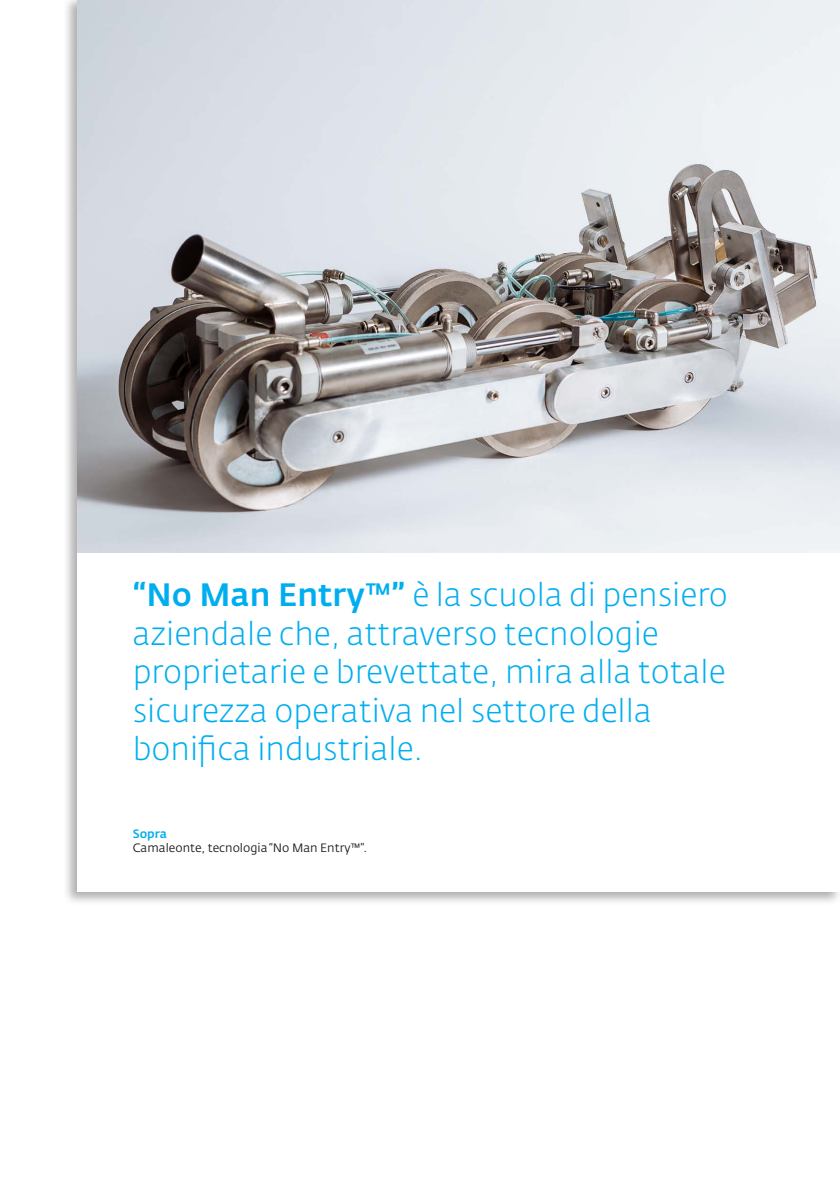
<style>
.page{position:relative;width:840px;height:1191px;background:#fff}
.page>*{position:absolute;margin:0;border:0;box-sizing:border-box;transform-origin:0 0}
.t1{font:300 32px/38.4px "Fedra Sans Std";color:#00aeef}
.t2{font:12px "Fedra Sans Std";color:#231f20}
.t3{font:500 12px "Fedra Sans Std";color:#00aeef}
.s1{font-weight:500}
.s2{font-weight:400}
</style>
<div class="page">
<div style="left:63px;top:0;width:776px;height:906px;background:#231f20;opacity:.36"></div>
<div style="left:77px;top:0;width:762px;height:891px;background:#fff"></div>
<img style="left:77px;top:0;width:761px;height:553px">
<p class="t1" style="left:133px;top:576px;width:596px"><span class="s1">“No Man Entry</span><span class="s2">™</span><span class="s1">”</span> è la scuola di pensiero aziendale che, attraverso tecnologie proprietarie e brevettate, mira alla totale sicurezza operativa nel settore della</p>
<p class="t1" style="left:133px;top:729px;width:292px">bonifica industriale.</p>
<p class="t3" style="left:133px;top:826px;width:36px">Sopra</p>
<p class="t2" style="left:133px;top:840px;width:236px">Camaleonte, tecnologia “No Man Entry™”.</p>
</div>
